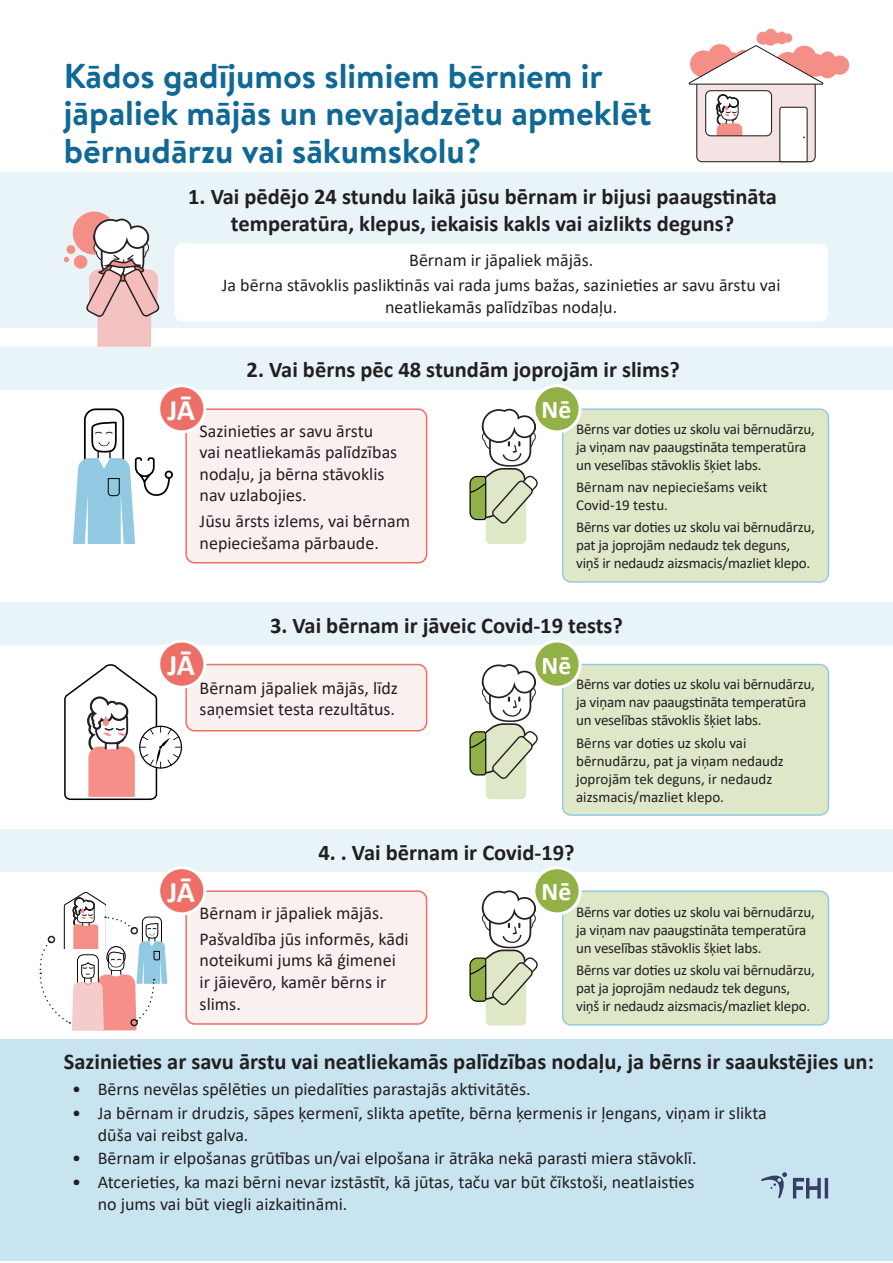
<style>
.page{position:relative;width:893px;height:1263px;background:#fff}
.page>*{position:absolute;margin:0;border:0;box-sizing:border-box;transform-origin:0 0}
.t1{font:700 34.5px/37.5px "Brandon Text";color:#0f6896}
.Tekst{font:700 30px "Calibri";color:#fff}
.Tekst-2{font:700 25.5px "Calibri";color:#fff}
.Spørsmål{font:700 22.5px/27px "Calibri";color:#231f20;text-align:center}
.Tekst-3{font:18px/21.6px "Calibri";color:#231f20}
.Tekst-4{font:15px/18px "Calibri";letter-spacing:-.015em;color:#231f20}
</style>
<div class="page">
<div style="left:0;top:172px;width:893px;height:155px;background:#e9f4f9"></div>
<div style="left:0;top:602px;width:893px;height:43px;background:#e9f4f9"></div>
<div style="left:0;top:829px;width:893px;height:43px;background:#e9f4f9"></div>
<div style="left:0;top:347px;width:893px;height:42px;background:#e9f4f9"></div>
<div style="left:820px;top:51px;width:15px;height:16px;background:#f48f87;border-radius:50%"></div>
<div style="left:818px;top:59px;width:19px;height:19px;background:#f48f87;border-radius:50%"></div>
<div style="left:830px;top:56px;width:19px;height:19px;background:#f48f87;border-radius:50%"></div>
<div style="left:756px;top:32px;width:13px;height:13px;background:#f48f87;border-radius:50%"></div>
<div style="left:765px;top:29px;width:12px;height:11px;background:#f48f87;border-radius:50%"></div>
<div style="left:771px;top:33px;width:11px;height:10px;background:#f48f87;border-radius:50%"></div>
<div style="left:764px;top:32px;width:13px;height:14px;background:#f48f87;border-radius:50%"></div>
<div style="left:778px;top:31px;width:7px;height:8px;background:#f48f87;border-radius:50%"></div>
<div style="left:777px;top:35px;width:9px;height:9px;background:#f48f87;border-radius:50%"></div>
<div style="left:783px;top:33px;width:9px;height:10px;background:#f48f87;border-radius:50%"></div>
<svg style="left:688px;top:44px;width:136px;height:119px"></svg>
<div style="left:174px;top:244px;width:654px;height:77px;background:#fff;border-radius:9px"></div>
<div style="left:186px;top:409px;width:241px;height:154px;background:#faf0f0;border-radius:9px"></div>
<div style="left:185px;top:408px;width:242px;height:155px;border:2px solid #ed6f67;border-radius:9px"></div>
<div style="left:159px;top:386px;width:46px;height:46px;background:#ed6f67;border-radius:50%"></div>
<div style="left:157px;top:384px;width:49px;height:49px;border:3px solid #fff;border-radius:50%"></div>
<div style="left:563px;top:409px;width:265px;height:173px;background:#dee8c8;border-radius:9px"></div>
<div style="left:562px;top:408px;width:267px;height:175px;border:2px solid #92cae3;border-radius:9px"></div>
<div style="left:534px;top:386px;width:46px;height:46px;background:#92b147;border-radius:50%"></div>
<div style="left:532px;top:384px;width:50px;height:49px;border:3px solid #fff;border-radius:50%"></div>
<div style="left:186px;top:664px;width:241px;height:67px;background:#faf0f0;border-radius:9px"></div>
<div style="left:185px;top:664px;width:242px;height:67px;border:2px solid #ed6f67;border-radius:9px"></div>
<div style="left:159px;top:641px;width:46px;height:46px;background:#ed6f67;border-radius:50%"></div>
<div style="left:157px;top:639px;width:49px;height:50px;border:3px solid #fff;border-radius:50%"></div>
<div style="left:563px;top:664px;width:265px;height:151px;background:#dee8c8;border-radius:9px"></div>
<div style="left:562px;top:664px;width:267px;height:152px;border:2px solid #92cae3;border-radius:9px"></div>
<div style="left:534px;top:641px;width:46px;height:46px;background:#92b147;border-radius:50%"></div>
<div style="left:532px;top:639px;width:50px;height:50px;border:3px solid #fff;border-radius:50%"></div>
<div style="left:186px;top:891px;width:241px;height:133px;background:#faf0f0;border-radius:9px"></div>
<div style="left:185px;top:890px;width:242px;height:135px;border:2px solid #ed6f67;border-radius:9px"></div>
<div style="left:159px;top:868px;width:46px;height:46px;background:#ed6f67;border-radius:50%"></div>
<div style="left:157px;top:866px;width:49px;height:49px;border:3px solid #fff;border-radius:50%"></div>
<div style="left:563px;top:891px;width:265px;height:134px;background:#dee8c8;border-radius:9px"></div>
<div style="left:562px;top:890px;width:267px;height:136px;border:2px solid #92cae3;border-radius:9px"></div>
<div style="left:534px;top:868px;width:46px;height:46px;background:#92b147;border-radius:50%"></div>
<div style="left:532px;top:866px;width:50px;height:49px;border:3px solid #fff;border-radius:50%"></div>
<svg style="left:73px;top:408px;width:101px;height:136px"></svg>
<div style="left:73px;top:212px;width:43px;height:43px;background:#f48f87;border-radius:50%"></div>
<div style="left:74px;top:255px;width:13px;height:14px;background:#f48f87;border-radius:50%"></div>
<div style="left:66px;top:245px;width:9px;height:9px;background:#f48f87;border-radius:50%"></div>
<svg style="left:64px;top:257px;width:5px;height:5px"></svg>
<svg style="left:86px;top:219px;width:73px;height:128px"></svg>
<svg style="left:469px;top:409px;width:69px;height:135px"></svg>
<svg style="left:469px;top:664px;width:69px;height:135px"></svg>
<svg style="left:469px;top:890px;width:69px;height:135px"></svg>
<div style="left:0;top:1040px;width:893px;height:221px;background:#c8e4f1"></div>
<svg style="left:64px;top:662px;width:118px;height:139px"></svg>
<svg style="left:39px;top:891px;width:128px;height:140px"></svg>
<div style="left:130px;top:1019px;width:8px;height:7px;border:2px solid #231f20;border-radius:50%"></div>
<svg style="left:761px;top:1172px;width:26px;height:26px"></svg>
<svg style="left:793px;top:1178px;width:28px;height:20px"></svg>
<hr style="left:825px;top:1178px;width:3px;height:20px;background:#363e65">
<p class="t1" style="left:64px;top:56px;width:589px">Kādos gadījumos slimiem bērniem ir jāpaliek mājās un nevajadzētu apmeklēt bērnudārzu vai sākumskolu?</p>
<p class="Spørsmål" style="left:188px;top:183px;width:590px">1. Vai pēdējo 24 stundu laikā jūsu bērnam ir bijusi paaugstināta temperatūra, klepus, iekaisis kakls vai aizlikts deguns?</p>
<p class="Tekst-3" style="left:409px;top:248px;width:185px">Bērnam ir jāpaliek mājās.</p>
<p class="Tekst-3" style="left:222px;top:274px;width:560px;text-align:center">Ja bērna stāvoklis pasliktinās vai rada jums bažas, sazinieties ar savu ārstu vai neatliekamās palīdzības nodaļu.</p>
<p class="Tekst" style="left:167px;top:389px;width:29px">JĀ</p>
<p class="Spørsmål" style="left:247px;top:356px;width:435px">2. Vai bērns pēc 48 stundām joprojām ir slims?</p>
<p class="Tekst-2" style="left:542px;top:392px;width:31px">Nē</p>
<p class="Tekst-3" style="left:200px;top:419px;width:199px">Sazinieties ar savu ārstu vai neatliekamās palīdzības nodaļu, ja bērna stāvoklis nav uzlabojies.</p>
<p class="Tekst-3" style="left:200px;top:510px;width:212px">Jūsu ārsts izlems, vai bērnam nepieciešama pārbaude.</p>
<p class="Tekst-4" style="left:576px;top:420px;width:240px">Bērns var doties uz skolu vai bērnudārzu, ja viņam nav paaugstināta temperatūra un veselības stāvoklis šķiet labs.</p>
<p class="Tekst-4" style="left:576px;top:478px;width:193px">Bērnam nav nepieciešams veikt<br>Covid-19 testu.</p>
<p class="Tekst-4" style="left:576px;top:518px;width:240px">Bērns var doties uz skolu vai bērnudārzu, pat ja joprojām nedaudz tek deguns, viņš ir nedaudz aizsmacis/mazliet klepo.</p>
<p class="Tekst" style="left:167px;top:644px;width:29px">JĀ</p>
<p class="Spørsmål" style="left:270px;top:612px;width:354px">3. Vai bērnam ir jāveic Covid-19 tests?</p>
<p class="Tekst-2" style="left:542px;top:647px;width:31px">Nē</p>
<p class="Tekst-3" style="left:200px;top:676px;width:200px">Bērnam jāpaliek mājās, līdz saņemsiet testa rezultātus.</p>
<p class="Tekst-4" style="left:576px;top:675px;width:240px">Bērns var doties uz skolu vai bērnudārzu, ja viņam nav paaugstināta temperatūra un veselības stāvoklis šķiet labs.</p>
<p class="Tekst-4" style="left:576px;top:733px;width:209px">Bērns var doties uz skolu vai bērnudārzu, pat ja viņam nedaudz joprojām tek deguns, ir nedaudz aizsmacis/mazliet klepo.</p>
<p class="Tekst" style="left:167px;top:871px;width:29px">JĀ</p>
<p class="Spørsmål" style="left:318px;top:838px;width:258px">4. . Vai bērnam ir Covid-19?</p>
<p class="Tekst-2" style="left:542px;top:874px;width:31px">Nē</p>
<p class="Tekst-3" style="left:200px;top:902px;width:185px">Bērnam ir jāpaliek mājās.</p>
<p class="Tekst-3" style="left:200px;top:928px;width:211px">Pašvaldība jūs informēs, kādi noteikumi jums kā ģimenei ir jāievēro, kamēr bērns ir slims.</p>
<p class="Tekst-4" style="left:576px;top:902px;width:240px">Bērns var doties uz skolu vai bērnudārzu, ja viņam nav paaugstināta temperatūra un veselības stāvoklis šķiet labs.</p>
<p class="Tekst-4" style="left:576px;top:960px;width:240px">Bērns var doties uz skolu vai bērnudārzu, pat ja joprojām nedaudz tek deguns, viņš ir nedaudz aizsmacis/mazliet klepo.</p>
<p class="Spørsmål" style="left:64px;top:1048px;width:812px">Sazinieties ar savu ārstu vai neatliekamās palīdzības nodaļu, ja bērns ir saaukstējies un:</p>
<p class="Tekst-3" style="left:72px;top:1078px;width:460px">• Bērns nevēlas spēlēties un piedalīties parastajās aktivitātēs.</p>
<p class="Tekst-3" style="left:98px;top:1102px;width:670px;text-indent:-26px">• Ja bērnam ir drudzis, sāpes ķermenī, slikta apetīte, bērna ķermenis ir ļengans, viņam ir slikta dūša vai reibst galva.</p>
<p class="Tekst-3" style="left:72px;top:1147px;width:626px">• Bērnam ir elpošanas grūtības un/vai elpošana ir ātrāka nekā parasti miera stāvoklī.</p>
<p class="Tekst-3" style="left:98px;top:1171px;width:598px;text-indent:-26px">• Atcerieties, ka mazi bērni nevar izstāstīt, kā jūtas, taču var būt čīkstoši, neatlaisties no jums vai būt viegli aizkaitināmi.</p>
</div>
